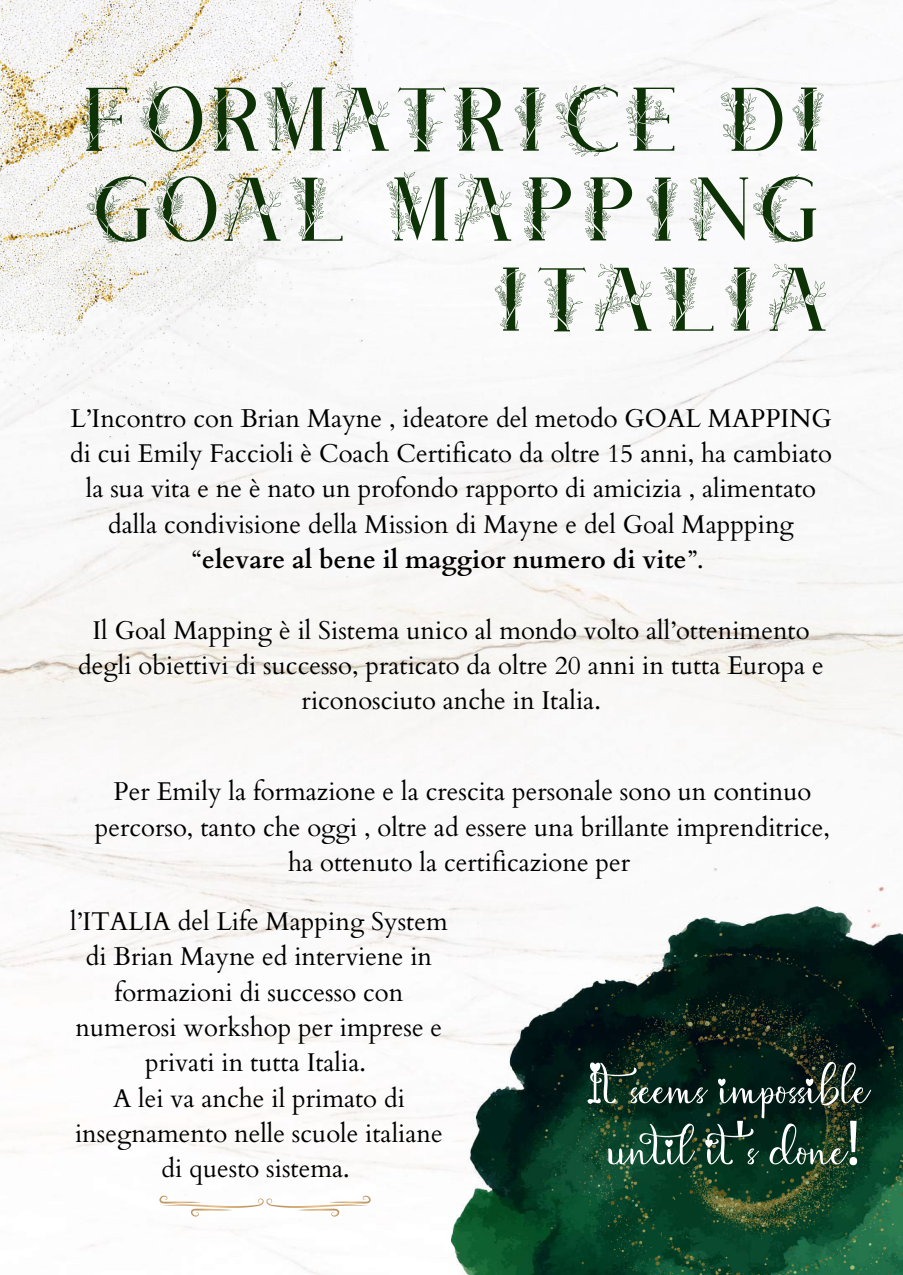
<style>
.page{position:relative;width:903px;height:1275px;background:#fff}
.page>*{position:absolute;margin:0;border:0;box-sizing:border-box;transform-origin:0 0}
.t1{font:94.15px/90px "Plante";color:#0d3205;text-align:right}
.t2{font:61.07px/61.1px "Aliqa";color:#fff;text-align:center}
.t3{font:25.72px/35.4px "Cardo";color:#000;text-align:center}
.s1{font-weight:700}
.s2{font-family:"Noto Sans"}
</style>
<div class="page">
<img style="left:0;top:0;width:903px;height:1274px">
<img style="left:0;top:0;width:371px;height:443px">
<img style="left:451px;top:906px;width:452px;height:368px">
<img style="left:537px;top:915px;width:366px;height:359px">
<svg style="left:159px;top:1195px;width:212px;height:21px"></svg>
<h1 class="t1" style="left:71px;top:70px;width:762px">FORMATRICE DI<br>GOAL MAPPING<br>ITALIA</h1>
<p class="t3" style="left:70px;top:401px;width:763px">L’Incontro con Brian Mayne , ideatore del metodo GOAL MAPPING di cui Emily Faccioli è Coach Certificato da oltre 15 anni, ha cambiato la sua vita e ne è nato un profondo rapporto di amicizia , alimentato dalla condivisione della Mission di Mayne e del Goal Mappping “<span class="s1">elevare al bene il maggior numero di vite</span>”.</p>
<p class="t3" style="left:78px;top:613px;width:747px">Il Goal Mapping è il Sistema unico al mondo volto all’ottenimento degli obiettivi di successo, praticato da oltre 20 anni in tutta Europa e riconosciuto anche in Italia.</p>
<p class="t3" style="left:95px;top:774px;width:737px">Per Emily la formazione e la crescita personale sono un continuo percorso, tanto che oggi , oltre ad essere una brillante imprenditrice, ha ottenuto la certificazione per</p>
<p class="t3" style="left:70px;top:904px;width:379px">l’ITALIA del Life Mapping System di Brian Mayne ed interviene in formazioni di successo con numerosi workshop per imprese e privati in tutta Italia.<br>A lei va anche il primato di insegnamento nelle scuole italiane di questo sistema.</p>
<h2 class="t2" style="left:587px;top:1059px;width:282px">Itseems impossible until it<span class="s2">'</span>s done<span class="s2">!</span></h2>
</div>
